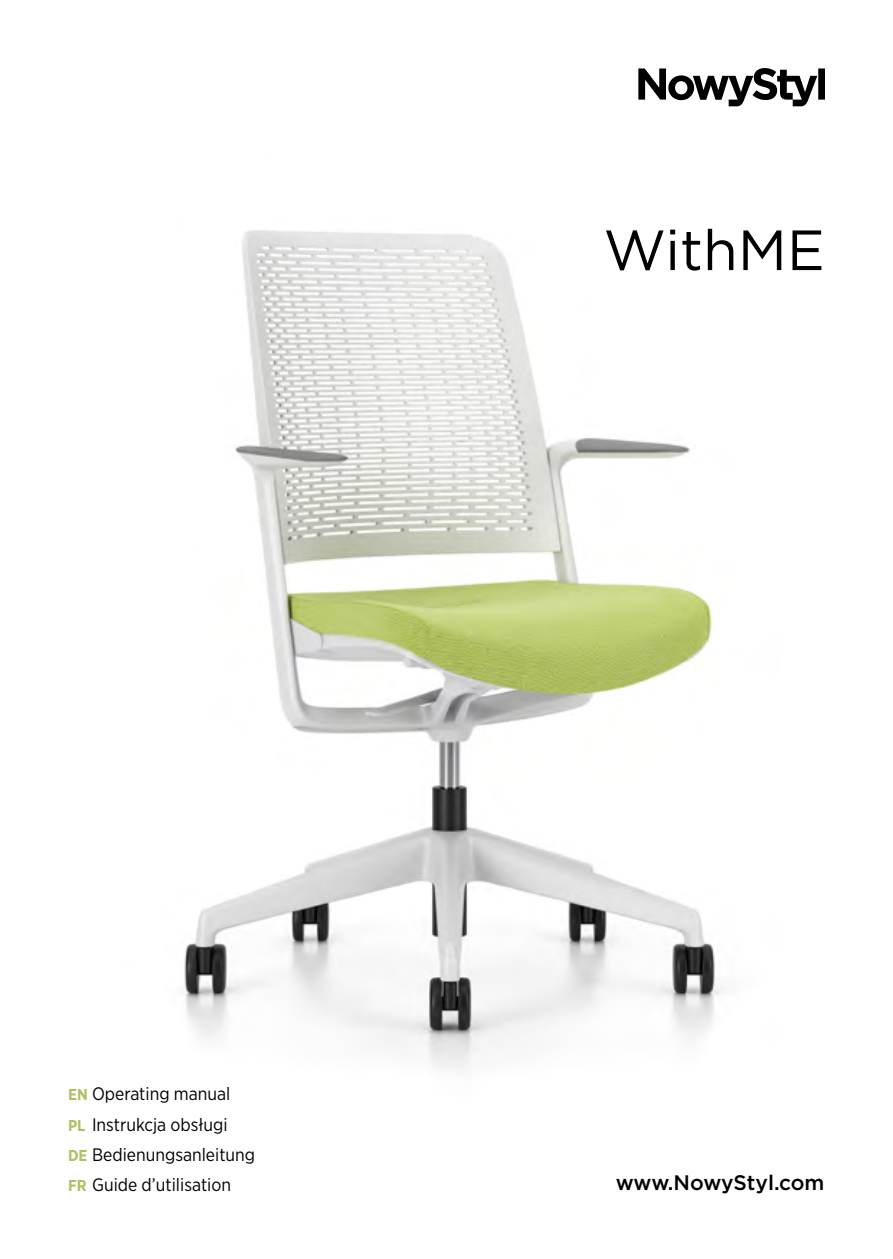
<style>
.page{position:relative;width:893px;height:1259px;background:#fff}
.page>*{position:absolute;margin:0;border:0;box-sizing:border-box;transform-origin:0 0}
.TITLE_COVER{font:56.7px "Gotham";color:#000}
.t1{font:500 21px "Gotham";letter-spacing:-.005em;color:#000}
.TXT_7ptk{font:18px "Gotham Narrow";color:#000}
.s1{font-weight:700;font-size:15.6px;color:#b0bf63}
</style>
<div class="page">
<img style="left:184px;top:230px;width:540px;height:840px">
<svg style="left:638px;top:68px;width:187px;height:38px"></svg>
<p class="TXT_7ptk" style="left:68px;top:1083px;width:164px"><span class="s1">EN</span> Operating manual</p>
<p class="TXT_7ptk" style="left:68px;top:1113px;width:161px"><span class="s1">PL</span> Instrukcja obsługi</p>
<p class="TXT_7ptk" style="left:68px;top:1143px;width:189px"><span class="s1">DE</span> Bedienungsanleitung</p>
<p class="TXT_7ptk" style="left:68px;top:1173px;width:165px"><span class="s1">FR</span> Guide d’utilisation</p>
<p class="TITLE_COVER" style="left:603px;top:214px;width:223px">WithME</p>
<p class="t1" style="left:616px;top:1168px;width:210px">www.NowyStyl.com</p>
</div>
